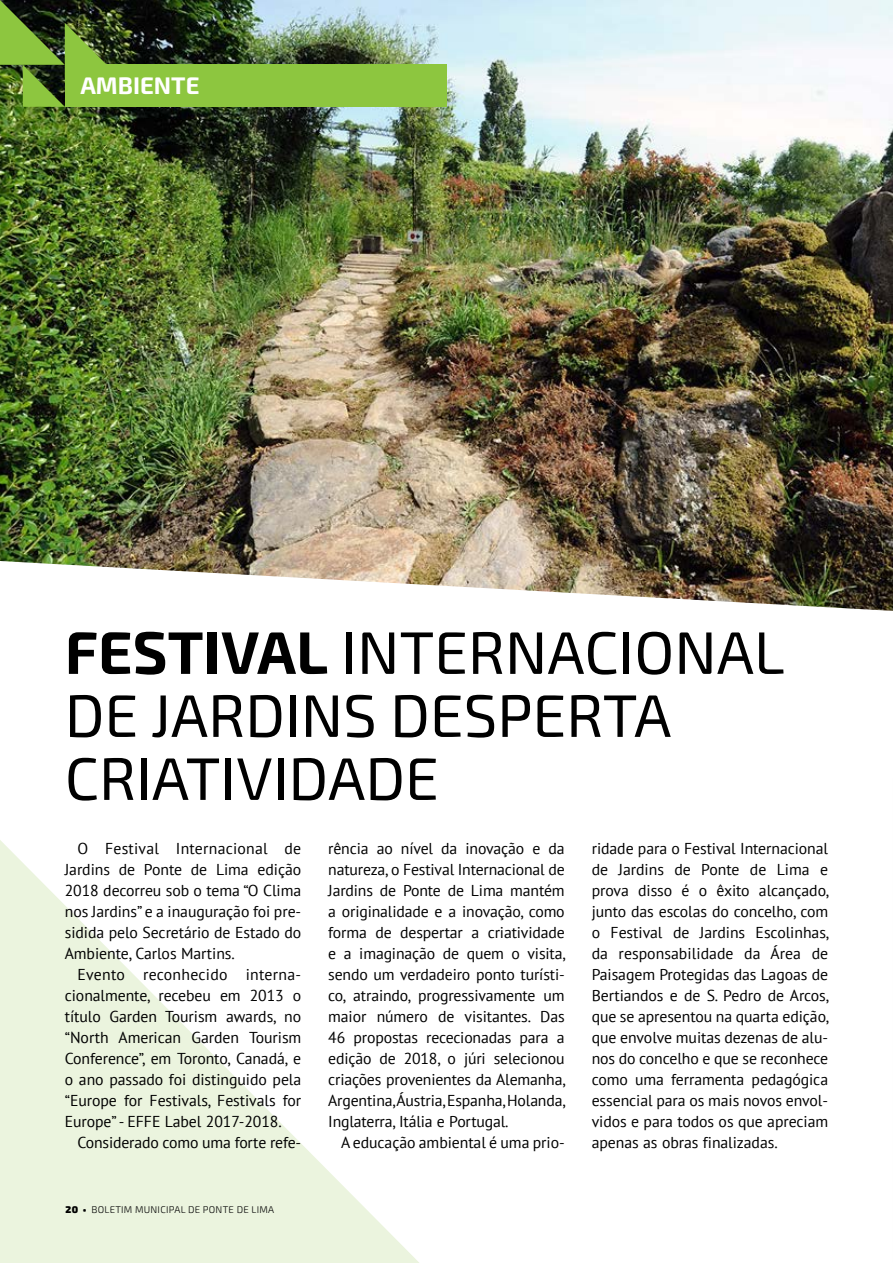
<style>
.page{position:relative;width:893px;height:1263px;background:#fff}
.page>*{position:absolute;margin:0;border:0;box-sizing:border-box;transform-origin:0 0}
.t1{font:60px/63px "Exo 2";color:#000}
.t2{font:700 24px "Exo 2";color:#fff}
.t3{font:15.75px/21px "PT Sans";letter-spacing:-.005em;color:#000;text-align:justify}
.t4{font:300 9.75px "Exo 2";letter-spacing:.025em;color:#000}
.s1{font-weight:700}
.s2{font-weight:900}
</style>
<div class="page">
<svg style="left:0;top:840px;width:419px;height:423px"></svg>
<img style="left:0;top:0;width:893px;height:561px">
<img style="left:0;top:0;width:125px;height:107px">
<div style="left:65px;top:65px;width:381px;height:42px;background:#8dc63f"></div>
<img style="left:1px;top:561px;width:892px;height:50px">
<h2 class="t2" style="left:80px;top:71px;width:121px">AMBIENTE</h2>
<h1 class="t1" style="left:65px;top:623px;width:721px"><span class="s1">FESTIVAL</span> INTERNACIONAL<br>DE JARDINS DESPERTA<br>CRIATIVIDADE</h1>
<p class="t3" style="left:65px;top:838px;width:238px;text-indent:13px">O Festival Internacional de Jardins de Ponte de Lima edição 2018 decorreu sob o tema “O Clima nos Jardins” e a inauguração foi pre&shy;sidida pelo Secretário de Estado do Ambiente, Carlos Martins.</p>
<p class="t3" style="left:65px;top:964px;width:238px;text-indent:13px">Evento reconhecido interna&shy;cionalmente, recebeu em 2013 o título Garden Tourism awards, no “North American Garden Tourism Conference”, em Toronto, Canadá, e o ano passado foi distinguido pela “Europe for Festivals, Festivals for Europe” - EFFE Label 2017-2018.</p>
<p class="t3" style="left:78px;top:1131px;width:225px">Considerado como uma forte refe-</p>
<p class="t4" style="left:66px;top:1204px;width:210px"><span class="s2">20 •</span> BOLETIM MUNICIPAL DE PONTE DE LIMA</p>
<p class="t3" style="left:328px;top:837px;width:239px">rência ao nível da inovação e da natureza, o Festival Internacional de Jardins de Ponte de Lima mantém a originalidade e a inovação, como forma de despertar a criatividade e a imaginação de quem o visita, sendo um verdadeiro ponto turísti&shy;co, atraindo, progressivamente um maior número de visitantes. Das 46 propostas rececionadas para a edição de 2018, o júri selecionou criações provenientes da Alemanha, Argentina,Áustria, Espanha, Holanda, Inglaterra, Itália e Portugal.</p>
<p class="t3" style="left:341px;top:1131px;width:225px">A educação ambiental é uma prio-</p>
<p class="t3" style="left:592px;top:837px;width:239px">ridade para o Festival Internacional de Jardins de Ponte de Lima e prova disso é o êxito alcançado, junto das escolas do concelho, com o Festival de Jardins Escolinhas, da responsabilidade da Área de Paisagem Protegidas das Lagoas de Bertiandos e de S. Pedro de Arcos, que se apresentou na quarta edição, que envolve muitas dezenas de alu&shy;nos do concelho e que se reconhece como uma ferramenta pedagógica essencial para os mais novos envol&shy;vidos e para todos os que apreciam apenas as obras finalizadas.</p>
</div>
